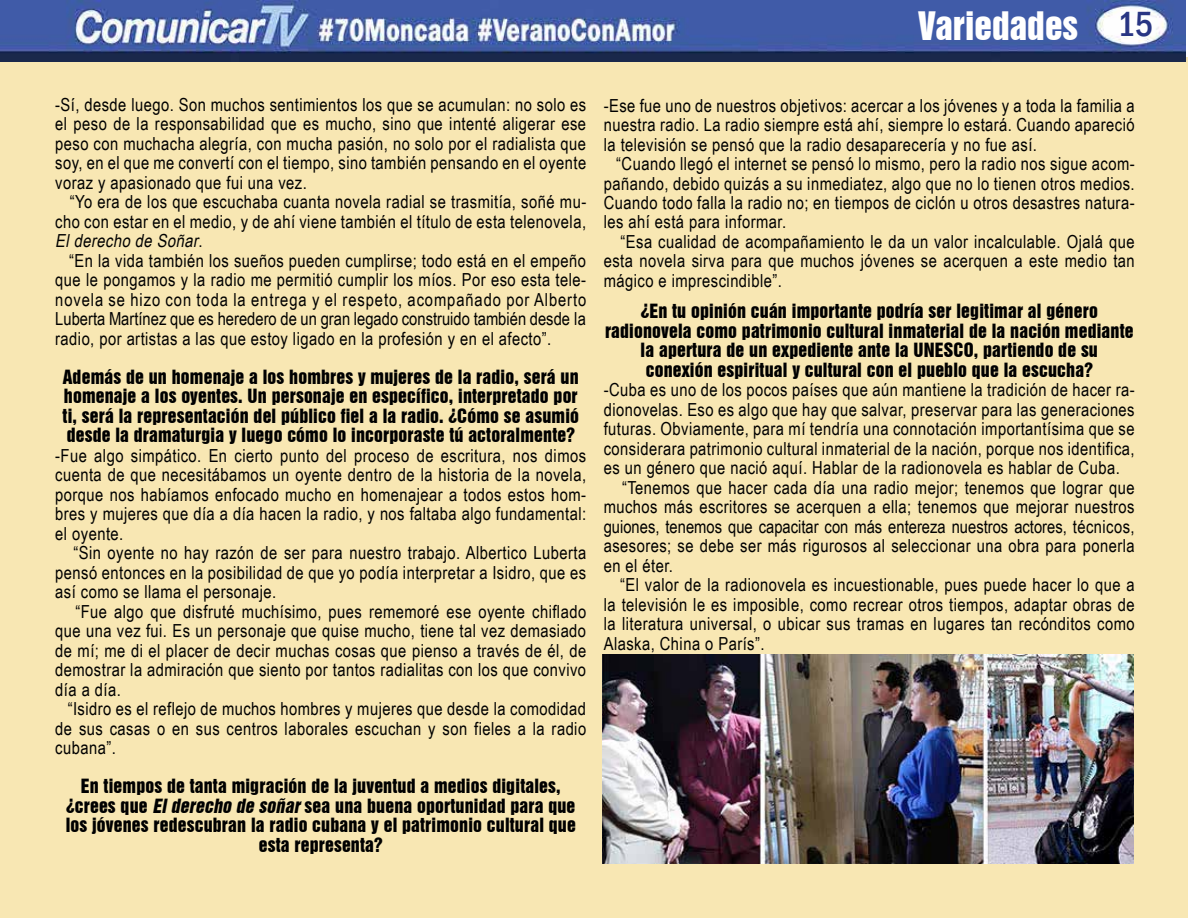
<style>
.page{position:relative;width:1188px;height:918px;background:#fff}
.page>*{position:absolute;margin:0;border:0;box-sizing:border-box;transform-origin:0 0}
.t1{font:36px "Swiss 921 BT Regular A";color:#fff}
.t2{font:18px/19.5px "Arial Narrow";letter-spacing:.025em;color:#000;text-align:justify}
.t3{font:18px/19.5px "Swiss 921 BT Regular A";letter-spacing:.01em;color:#000;text-align:center}
.t4{font:18px "Arial Narrow";color:#000}
.s1{font-family:"Franklin Gothic";font-weight:500;font-stretch:condensed;color:#283583}
.s2{font-style:italic}
</style>
<div class="page">
<div style="left:0;top:58px;width:1188px;height:860px;background:#f8e7b3"></div>
<img style="left:0;top:0;width:1186px;height:61px">
<img style="left:602px;top:655px;width:531px;height:208px">
<h1 class="t1" style="left:918px;top:2px;width:236px">Variedades <span class="s1">15</span></h1>
<p class="t2" style="left:55px;top:94px;width:532px">-Sí, desde luego. Son muchos sentimientos los que se acumulan: no solo es el peso de la responsabilidad que es mucho, sino que intenté aligerar ese peso con muchacha alegría, con mucha pasión, no solo por el radialista que soy, en el que me convertí con el tiempo, sino también pensando en el oyente voraz y apasionado que fui una vez.</p>
<p class="t2" style="left:55px;top:191px;width:533px;text-indent:15px">“Yo era de los que escuchaba cuanta novela radial se trasmitía, soñé mu&shy;cho con estar en el medio, y de ahí viene también el título de esta telenovela, <span class="s2">Elderecho de Soñar</span>.</p>
<p class="t2" style="left:55px;top:250px;width:533px;text-indent:14px">“En la vida también los sueños pueden cumplirse; todo está en el empeño que le pongamos y la radio me permitió cumplir los míos. Por eso esta tele&shy;novela se hizo con toda la entrega y el respeto, acompañado por Alberto Luberta Martínez que es heredero de un gran legado construido también desde la radio, por artistas a las que estoy ligado en la profesión y en el afecto”.</p>
<p class="t3" style="left:63px;top:367px;width:518px;text-align:justify">Además de un homenaje a los hombres y mujeres de la radio, será un homenaje a los oyentes. Un personaje en específico, interpretado por ti, será la representación del público fiel a la radio. ¿Cómo se asumió desde la dramaturgia y luego cómo lo incorporaste tú actoralmente?</p>
<p class="t2" style="left:55px;top:445px;width:532px">-Fue algo simpático. En cierto punto del proceso de escritura, nos dimos cuenta de que necesitábamos un oyente dentro de la historia de la novela, porque nos habíamos enfocado mucho en homenajear a todos estos hom&shy;bres y mujeres que día a día hacen la radio, y nos faltaba algo fundamental: el oyente.</p>
<p class="t2" style="left:55px;top:542px;width:532px;text-indent:18px">“Sin oyente no hay razón de ser para nuestro trabajo. Albertico Luberta pensó entonces en la posibilidad de que yo podía interpretar a Isidro, que es así como se llama el personaje.</p>
<p class="t2" style="left:55px;top:601px;width:533px;text-indent:20px">“Fue algo que disfruté muchísimo, pues rememoré ese oyente chiflado que una vez fui. Es un personaje que quise mucho, tiene tal vez demasiado de mí; me di el placer de decir muchas cosas que pienso a través de él, de demostrar la admiración que siento por tantos radialitas con los que convivo día a día.</p>
<p class="t2" style="left:55px;top:698px;width:532px;text-indent:12px">“Isidro es el reflejo de muchos hombres y mujeres que desde la comodidad de sus casas o en sus centros laborales escuchan y son fieles a la radio cubana”.</p>
<p class="t3" style="left:66px;top:776px;width:512px">En tiempos de tanta migración de la juventud a medios digitales, ¿crees que <span class="s2">Elderecho de soñar</span>sea una buena oportunidad para que los jóvenes redescubran la radio cubana y el patrimonio cultural que esta representa?</p>
<p class="t2" style="left:604px;top:95px;width:532px">-Ese fue uno de nuestros objetivos: acercar a los jóvenes y a toda la familia a nuestra radio. La radio siempre está ahí, siempre lo estará. Cuando apareció la televisión se pensó que la radio desaparecería y no fue así.</p>
<p class="t2" style="left:604px;top:153px;width:532px;text-indent:13px">“Cuando llegó el internet se pensó lo mismo, pero la radio nos sigue acom&shy;pañando, debido quizás a su inmediatez, algo que no lo tienen otros medios.<br>Cuando todo falla la radio no; en tiempos de ciclón u otros desastres natura&shy;les ahí está para informar.</p>
<p class="t2" style="left:604px;top:231px;width:532px;text-indent:17px">“Esa cualidad de acompañamiento le da un valor incalculable. Ojalá que esta novela sirva para que muchos jóvenes se acerquen a este medio tan mágico e imprescindible”.</p>
<p class="t3" style="left:605px;top:301px;width:530px">¿En tu opinión cuán importante podría ser legitimar al género radionovela como patrimonio cultural inmaterial de la nación mediante la apertura de un expediente ante la UNESCO, partiendo de su conexión espiritual y cultural con el pueblo que la escucha?</p>
<p class="t2" style="left:604px;top:380px;width:532px">-Cuba es uno de los pocos países que aún mantiene la tradición de hacer ra-</p>
<p class="t2" style="left:604px;top:399px;width:532px">dionovelas. Eso es algo que hay que salvar, preservar para las generaciones</p>
<p class="t2" style="left:604px;top:419px;width:532px">futuras. Obviamente, para mí tendría una connotación importantísima que se</p>
<p class="t2" style="left:604px;top:438px;width:532px">considerara patrimonio cultural inmaterial de la nación, porque nos identifica,</p>
<p class="t2" style="left:604px;top:458px;width:518px">es un género que nació aquí. Hablar de la radionovela es hablar de Cuba.</p>
<p class="t2" style="left:622px;top:477px;width:514px">“Tenemos que hacer cada día una radio mejor; tenemos que lograr que</p>
<p class="t2" style="left:604px;top:497px;width:532px">muchos más escritores se acerquen a ella; tenemos que mejorar nuestros</p>
<p class="t4" style="left:604px;top:513px;width:532px">guiones, tenemos que capacitar con más entereza nuestros actores, técnicos,</p>
<p class="t2" style="left:604px;top:536px;width:532px">asesores; se debe ser más rigurosos al seleccionar una obra para ponerla</p>
<p class="t2" style="left:604px;top:555px;width:71px">en el éter.</p>
<p class="t2" style="left:620px;top:575px;width:516px">“El valor de la radionovela es incuestionable, pues puede hacer lo que a</p>
<p class="t2" style="left:604px;top:594px;width:532px">la televisión le es imposible, como recrear otros tiempos, adaptar obras de</p>
<p class="t2" style="left:604px;top:614px;width:532px">la literatura universal, o ubicar sus tramas en lugares tan recónditos como</p>
<p class="t2" style="left:604px;top:633px;width:162px">Alaska, China o París”.</p>
</div>
